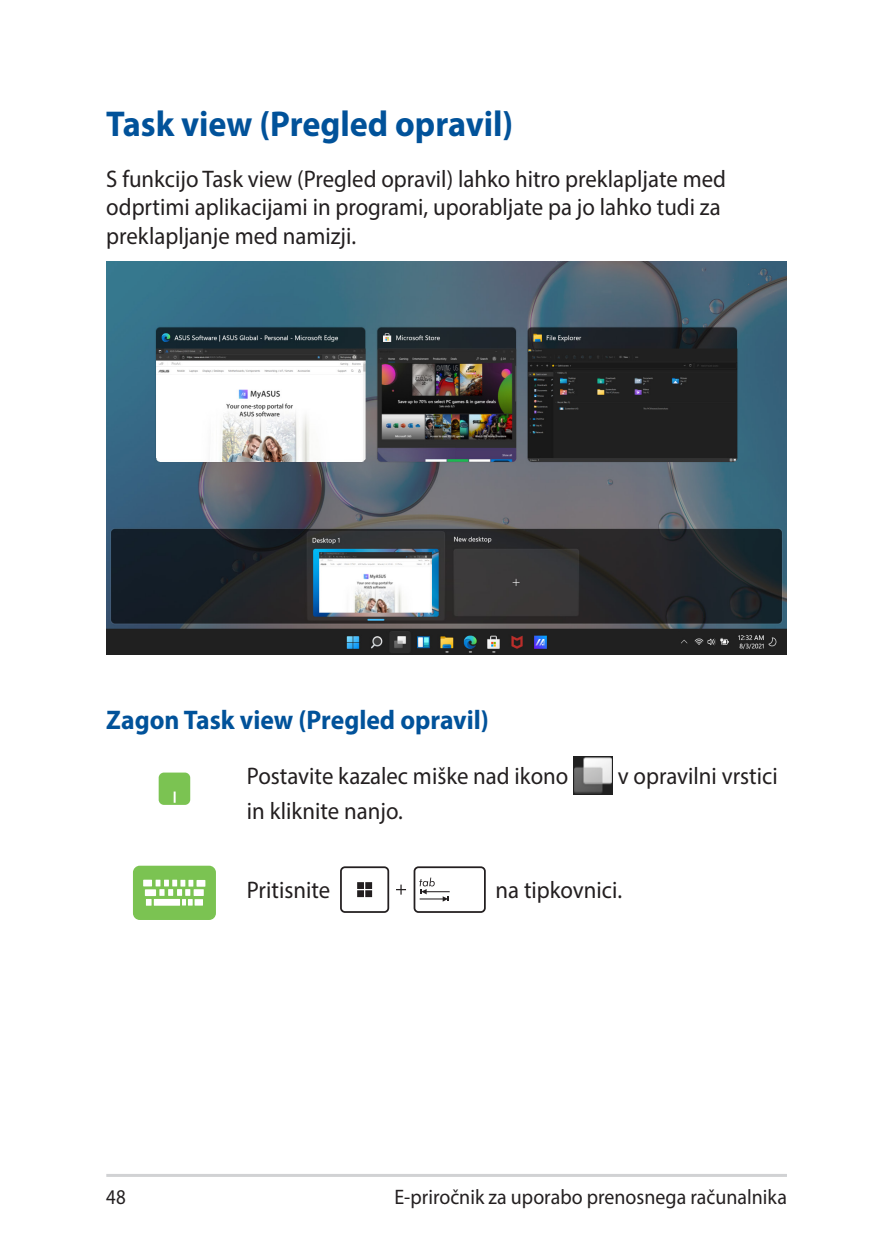
<style>
.page{position:relative;width:893px;height:1259px;background:#fff}
.page>*{position:absolute;margin:0;border:0;box-sizing:border-box;transform-origin:0 0}
.t1{font:700 36px "Myriad Pro";color:#01529a;scale:.95 1}
.t2{font:700 27px "Myriad Pro";color:#01529a;scale:.95 1}
.t3{font:24px/28.8px "Myriad Pro";color:#231f20;scale:.95 1}
.t4{font:21px "Myriad Pro";color:#231f20;scale:.95 1}
.t5{font:21px "Myriad Pro";color:#231f20;scale:.9 1}
</style>
<div class="page">
<hr style="left:106px;top:1174px;width:681px;height:3px;background:#d1d2d4">
<img style="left:106px;top:262px;width:681px;height:392px">
<div style="left:159px;top:772px;width:31px;height:33px;background:#7bc352;border-radius:5px"></div>
<svg style="left:174px;top:791px;width:2px;height:12px"></svg>
<img style="left:573px;top:757px;width:40px;height:37px">
<div style="left:134px;top:867px;width:81px;height:51px;background:#7bc352;border-radius:6px"></div>
<div style="left:133px;top:865px;width:83px;height:55px;border:2px solid #7bc352;border-radius:6px"></div>
<div style="left:197px;top:880px;width:8px;height:6px;background:#fff"></div>
<div style="left:145px;top:889px;width:11px;height:7px;background:#fff"></div>
<div style="left:194px;top:889px;width:10px;height:7px;background:#fff"></div>
<svg style="left:146px;top:879px;width:47px;height:26px"></svg>
<div style="left:195px;top:899px;width:8px;height:6px;background:#fff"></div>
<div style="left:143px;top:879px;width:9px;height:7px;background:#fff"></div>
<div style="left:414px;top:866px;width:72px;height:47px;border:2px solid #231f20;border-radius:4px"></div>
<svg style="left:419px;top:877px;width:31px;height:24px"></svg>
<svg style="left:396px;top:884px;width:10px;height:10px"></svg>
<div style="left:340px;top:866px;width:49px;height:47px;border:2px solid #231f20;border-radius:4px"></div>
<div style="left:357px;top:890px;width:7px;height:7px;background:#231f20"></div>
<div style="left:365px;top:882px;width:7px;height:7px;background:#231f20"></div>
<div style="left:357px;top:882px;width:7px;height:7px;background:#231f20"></div>
<div style="left:365px;top:890px;width:7px;height:7px;background:#231f20"></div>
<h1 class="t1" style="left:106px;top:101px;width:430px">Task view (Pregled opravil)</h1>
<p class="t3" style="left:106px;top:164px;width:654px">S funkcijo Task view (Pregled opravil) lahko hitro preklapljate med odprtimi aplikacijami in programi, uporabljate pa jo lahko tudi za preklapljanje med namizji.</p>
<p class="t2" style="left:106px;top:702px;width:404px">Zagon Task view (Pregled opravil)</p>
<p class="t3" style="left:247px;top:761px;width:340px">Postavite kazalec miške nad ikono</p>
<p class="t3" style="left:618px;top:761px;width:170px">v opravilni vrstici</p>
<p class="t3" style="left:247px;top:796px;width:166px">in kliknite nanjo.</p>
<p class="t3" style="left:247px;top:875px;width:89px">Pritisnite</p>
<p class="t3" style="left:496px;top:875px;width:135px">na tipkovnici.</p>
<p class="t5" style="left:106px;top:1184px;width:23px">48</p>
<p class="t4" style="left:394px;top:1184px;width:415px">E-priročnik za uporabo prenosnega računalnika</p>
</div>
